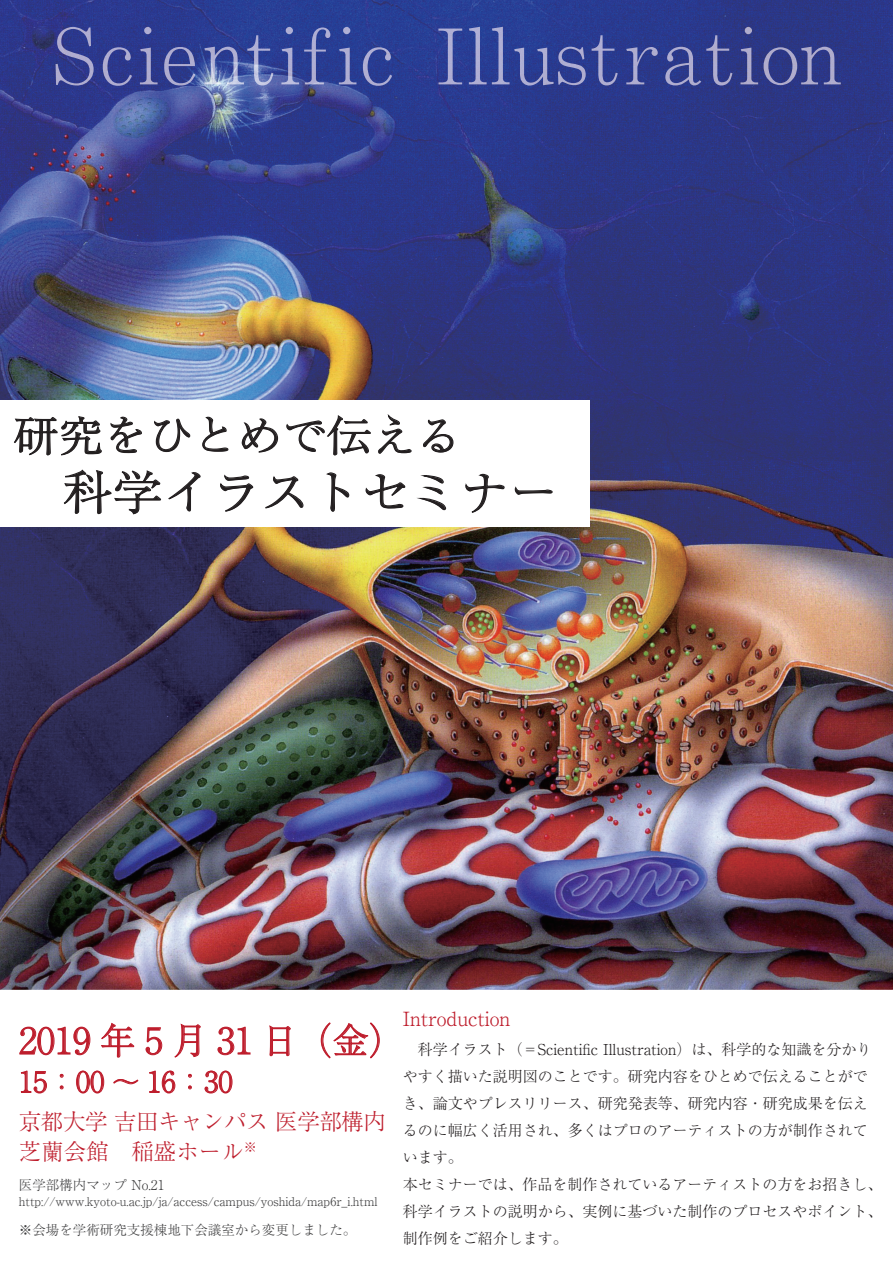
<style>
.page{position:relative;width:893px;height:1263px;background:#fff}
.page>*{position:absolute;margin:0;border:0;box-sizing:border-box;transform-origin:0 0}
.t1{font:300 46.5px "Ryumin Pr 6 N";color:#231f20;scale:1.07 1}
.t2{font:300 42px "Ryumin Pr 6 N";color:#231f20;scale:1.07 1}
.t3{font:300 36px "Ryumin Pr 6 N";color:#be1d2c}
.t4{font:300 28.5px "Ryumin Pr 6 N";color:#be1d2c}
.t5{font:300 22.5px/30px "Ryumin Pr 6 N";letter-spacing:-.02em;color:#be1d2c}
.t6{font:300 19.5px "Ryumin Pr 6 N";color:#be1d2c}
.t7{font:300 15px/27px "Ryumin Pr 6 N";color:#231f20}
.t8{font:300 13.5px "Ryumin Pr 6 N";color:#3e3e3f}
.t9{font:300 12px "Ryumin Pr 6 N";color:#3e3e3f}
</style>
<div class="page">
<img style="left:0;top:0;width:893px;height:990px">
<svg style="left:20px;top:1027px;width:70px;height:28px"></svg>
<svg style="left:101px;top:1023px;width:33px;height:34px"></svg>
<svg style="left:146px;top:1027px;width:16px;height:28px"></svg>
<svg style="left:175px;top:1024px;width:26px;height:33px"></svg>
<svg style="left:218px;top:1027px;width:32px;height:28px"></svg>
<svg style="left:269px;top:1025px;width:22px;height:32px"></svg>
<svg style="left:321px;top:1022px;width:59px;height:36px"></svg>
<svg style="left:21px;top:1071px;width:26px;height:22px"></svg>
<svg style="left:76px;top:1071px;width:28px;height:22px"></svg>
<svg style="left:113px;top:1079px;width:25px;height:5px"></svg>
<svg style="left:149px;top:1071px;width:26px;height:22px"></svg>
<svg style="left:188px;top:1086px;width:4px;height:3px"></svg>
<svg style="left:188px;top:1074px;width:4px;height:3px"></svg>
<svg style="left:205px;top:1071px;width:27px;height:22px"></svg>
<div style="left:0;top:400px;width:590px;height:127px;background:#fff"></div>
<svg style="left:423px;top:419px;width:31px;height:34px"></svg>
<svg style="left:14px;top:414px;width:398px;height:101px"></svg>
<svg style="left:419px;top:475px;width:28px;height:36px"></svg>
<svg style="left:465px;top:473px;width:40px;height:40px"></svg>
<svg style="left:514px;top:486px;width:39px;height:9px"></svg>
<img style="left:56px;top:27px;width:785px;height:59px">
<h2 class="t2" style="left:14px;top:403px;width:420px">研究をひとめで伝える</h2>
<h1 class="t1" style="left:14px;top:456px;width:511px">　科学イラストセミナー</h1>
<h3 class="t3" style="left:19px;top:1012px;width:387px">2019 年 5 月 31 日（金）</h3>
<h3 class="t4" style="left:19px;top:1059px;width:215px">15：00 ～ 16：30</h3>
<h3 class="t5" style="left:19px;top:1105px;width:368px">京都大学 吉田キャンパス 医学部構内芝蘭会館　稲盛ホール<sup>※</sup></h3>
<p class="t8" style="left:19px;top:1174px;width:147px">医学部構内マップ No.21</p>
<p class="t9" style="left:19px;top:1192px;width:360px">http://www.kyoto-u.ac.jp/ja/access/campus/yoshida/map6r_i.html</p>
<p class="t8" style="left:19px;top:1219px;width:339px">※会場を学術研究支援棟地下会議室から変更しました。</p>
<h3 class="t6" style="left:403px;top:1003px;width:109px">Introduction</h3>
<p class="t7" style="left:403px;top:1034px;width:481px">　科学イラスト（＝Scientific Illustration）は、科学的な知識を分かりやすく描いた説明図のことです。研究内容をひとめで伝えることができ、論文やプレスリリース、研究発表等、研究内容・研究成果を伝えるのに幅広く活用され、多くはプロのアーティストの方が制作されています。<br>本セミナーでは、作品を制作されているアーティストの方をお招きし、科学イラストの説明から、実例に基づいた制作のプロセスやポイント、制作例をご紹介します。</p>
</div>
